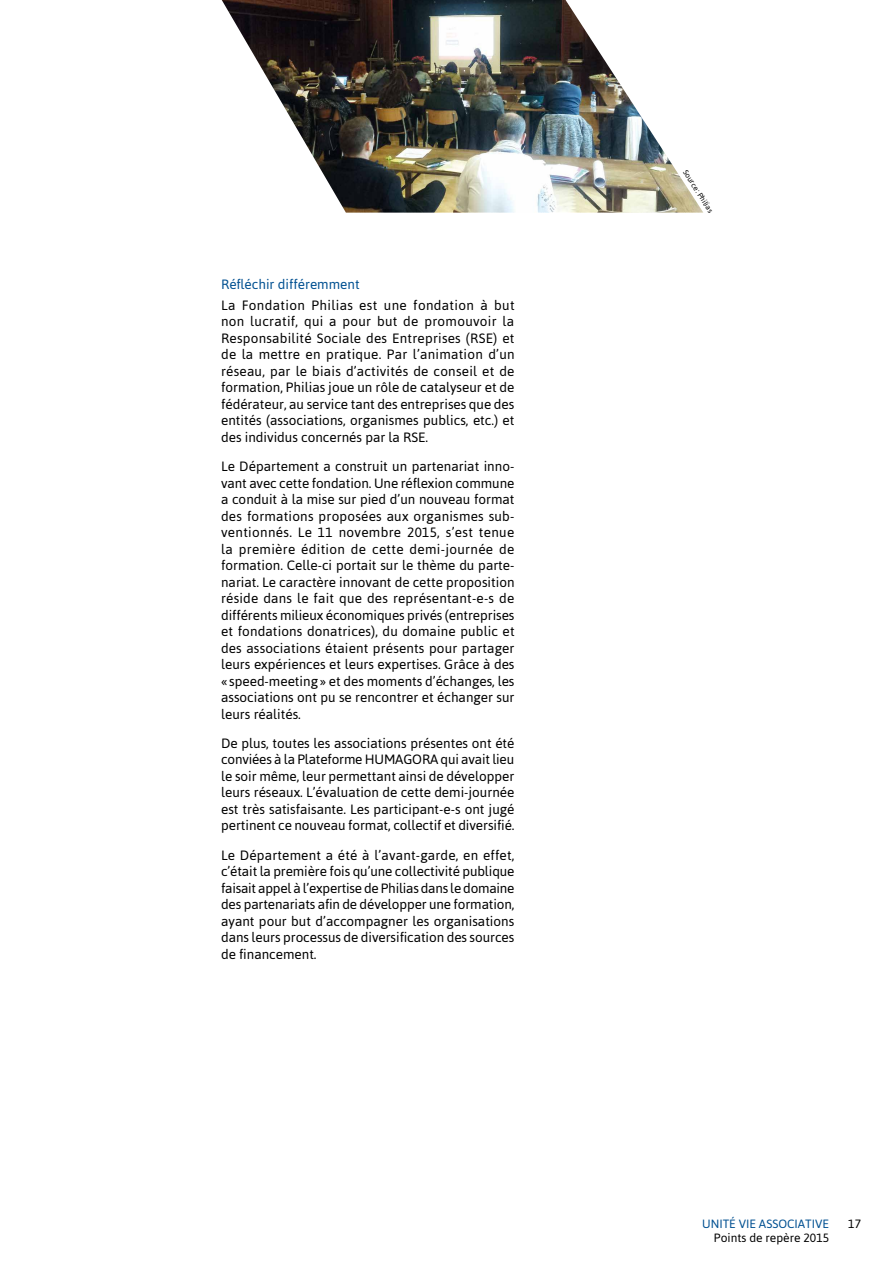
<style>
.page{position:relative;width:893px;height:1263px;background:#fff}
.page>*{position:absolute;margin:0;border:0;box-sizing:border-box;transform-origin:0 0}
.t1{font:13.5px/16.5px "Asap";color:#000;text-align:justify}
.t2{font:13.5px "Asap";color:#005091}
.t3{font:12px "Asap";color:#000}
.t4{font:12px "Asap";color:#005091}
.t5{font:7.5px "Asap";color:#000}
</style>
<div class="page">
<img style="left:222px;top:0;width:481px;height:213px">
<p class="t2" style="left:221px;top:276px;width:140px">Réfléchir différemment</p>
<p class="t1" style="left:221px;top:297px;width:295px">La Fondation Philias est une fondation à but non lucratif, qui a pour but de promouvoir la Responsabilité Sociale des Entreprises (RSE) et de la mettre en pratique. Par l’animation d’un réseau, par le biais d’activités de conseil et de formation, Philias joue un rôle de catalyseur et de fédérateur, au service tant des entreprises que des entités (associations, organismes publics, etc.) et des individus concernés par la RSE.</p>
<p class="t1" style="left:221px;top:458px;width:295px">Le Département a construit un partenariat inno&shy;vant avec cette fondation. Une réflexion commune a conduit à la mise sur pied d’un nouveau format des formations proposées aux organismes sub&shy;ventionnés. Le 11 novembre 2015, s’est tenue la première édition de cette demi-journée de formation. Celle-ci portait sur le thème du parte&shy;nariat. Le caractère innovant de cette proposition réside dans le fait que des représentant-e-s de différents milieux économiques privés (entreprises et fondations donatrices), du domaine public et des associations étaient présents pour partager leurs expériences et leurs expertises. Grâce à des « speed-meeting» et des moments d’échanges, les associations ont pu se rencontrer et échanger sur leurs réalités.</p>
<p class="t1" style="left:221px;top:735px;width:295px">De plus, toutes les associations présentes ont été conviées à la Plateforme HUMAGORA qui avait lieu le soir même, leur permettant ainsi de développer leurs réseaux. L’évaluation de cette demi-journée est très satisfaisante. Les participant-e-s ont jugé pertinent ce nouveau format, collectif et diversifié.</p>
<p class="t1" style="left:221px;top:846px;width:295px">Le Département a été à l’avant-garde, en effet, c’était la première fois qu’une collectivité publique faisait appel à l’expertise de Philias dans le domaine des partenariats afin de développer une formation, ayant pour but d’accompagner les organisations dans leurs processus de diversification des sources de financement.</p>
<p class="t5" style="left:688px;top:168px;width:51px;rotate:57deg">Source: Philias</p>
<p class="t4" style="left:702px;top:1217px;width:129px">unité vie associative</p>
<p class="t3" style="left:848px;top:1217px;width:14px">17</p>
<p class="t3" style="left:714px;top:1231px;width:117px">Points de repère 2015</p>
</div>
